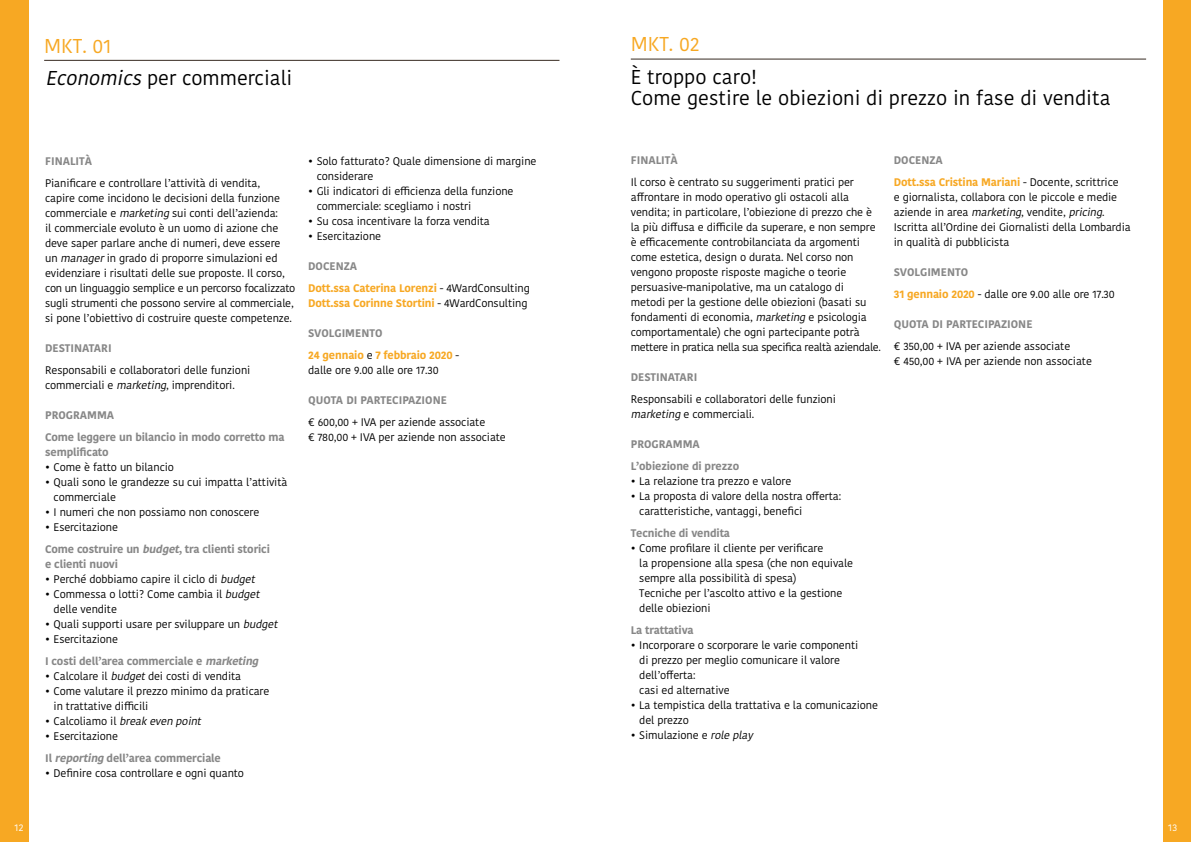
<style>
.page{position:relative;width:1191px;height:842px;background:#fff}
.page>*{position:absolute;margin:0;border:0;box-sizing:border-box;transform-origin:0 0}
.t1{font:20px/21px "Kohinoor Devanagari";color:#000}
.t2{font:20px "Kohinoor Devanagari";color:#f7a823}
.t3{font:11px/15px "Kohinoor Devanagari";letter-spacing:-.01em;color:#000}
.t4{font:700 11px/22px "Kohinoor Devanagari";letter-spacing:-.01em;color:#878787}
.t5{font:700 11px/22px "Kohinoor Devanagari";letter-spacing:-.01em;color:#f7a823}
.t6{font:italic 11px "Kohinoor Devanagari";color:#000}
.t7{font:10px "Kohinoor Devanagari";color:#fff}
.s1{font-style:italic}
.s2{font-weight:400;color:#000}
.s3{font-style:normal}
.s4{color:#878787}
.s5{font-weight:700;color:#878787}
.s6{font-weight:700;color:#f7a823}
</style>
<div class="page">
<div style="left:1163px;top:0;width:28px;height:842px;background:#f7a823"></div>
<div style="left:0;top:0;width:28px;height:842px;background:#f7a823"></div>
<hr style="left:44px;top:60px;width:515px;height:1px;background:#372b21">
<hr style="left:631px;top:59px;width:515px;height:1px;background:#372b21">
<h1 class="t2" style="left:44px;top:34px;width:69px">MKT. 01</h1>
<h1 class="t2" style="left:631px;top:33px;width:70px">MKT. 02</h1>
<h1 class="t1" style="left:46px;top:67px;width:248px"><span class="s1">Economics</span>per commerciali</h1>
<h1 class="t1" style="left:631px;top:67px;width:481px">È troppo caro!<br>Come gestire le obiezioni di prezzo in fase di vendita</h1>
<p class="t4" style="left:45px;top:149px;width:49px">FINALITÀ</p>
<p class="t3" style="left:45px;top:175px;width:252px">Pianificare e controllare l’attività di vendita,<br>capire come incidono le decisioni della funzione commerciale e <span class="s1">marketing</span>sui conti dell’azienda:<br>il commerciale evoluto è un uomo di azione che deve saper parlare anche di numeri, deve essere un <span class="s1">manager</span>in grado di proporre simulazioni ed evidenziare i risultati delle sue proposte. Il corso, con un linguaggio semplice e un percorso focalizzato sugli strumenti che possono servire al commerciale, si pone l’obiettivo di costruire queste competenze.</p>
<p class="t4" style="left:45px;top:336px;width:68px">DESTINATARI</p>
<p class="t3" style="left:45px;top:362px;width:207px">Responsabili e collaboratori delle funzioni commerciali e <span class="s1">marketing</span>, imprenditori.</p>
<p class="t4" style="left:45px;top:403px;width:241px">PROGRAMMA<br>Come leggere un bilancio in modo corretto ma</p>
<p class="t4" style="left:45px;top:440px;width:65px">semplificato</p>
<p class="t3" style="left:45px;top:459px;width:130px">• Come è fatto un bilancio</p>
<p class="t3" style="left:54px;top:474px;width:235px;text-indent:-9px">• Quali sono le grandezze su cui impatta l’attività commerciale</p>
<p class="t3" style="left:45px;top:504px;width:216px">• I numeri che non possiamo non conoscere</p>
<p class="t4" style="left:45px;top:515px;width:226px"><span class="s2">• Esercitazione<br></span>Come costruire un <span class="s1">budget</span>, tra clienti storici</p>
<p class="t4" style="left:45px;top:552px;width:74px">e clienti nuovi</p>
<p class="t3" style="left:45px;top:571px;width:214px">• Perché dobbiamo capire il ciclo di <span class="s1">budget</span></p>
<p class="t3" style="left:54px;top:586px;width:211px;text-indent:-9px">• Commessa o lotti? Come cambia il <span class="s1">budget </span>delle vendite</p>
<p class="t3" style="left:45px;top:616px;width:237px">• Quali supporti usare per sviluppare un <span class="s1">budget</span></p>
<p class="t4" style="left:45px;top:627px;width:218px"><span class="s2">• Esercitazione<br></span>I costi dell’area commerciale e <span class="s1">marketing</span></p>
<p class="t3" style="left:45px;top:668px;width:197px">• Calcolare il <span class="s1">budget</span>dei costi di vendita</p>
<p class="t3" style="left:54px;top:683px;width:217px;text-indent:-9px">• Come valutare il prezzo minimo da praticare in trattative difficili</p>
<p class="t6" style="left:45px;top:714px;width:161px"><span class="s3">• Calcoliamo il</span> breakeven point</p>
<p class="t4" style="left:45px;top:724px;width:177px"><span class="s2">• Esercitazione<br></span>Il <span class="s1">reporting</span>dell’area commerciale</p>
<p class="t3" style="left:45px;top:765px;width:200px">• Definire cosa controllare e ogni quanto</p>
<p class="t3" style="left:317px;top:153px;width:221px;text-indent:-9px">• Solo fatturato? Quale dimensione di margine considerare</p>
<p class="t3" style="left:317px;top:183px;width:198px;text-indent:-9px">• Gli indicatori di efficienza della funzione commerciale: scegliamo i nostri</p>
<p class="t3" style="left:308px;top:213px;width:183px">• Su cosa incentivare la forza vendita</p>
<p class="t3" style="left:308px;top:228px;width:74px">• Esercitazione</p>
<p class="t5" style="left:308px;top:254px;width:223px"><span class="s4">DOCENZA<br></span>Dott.ssa Caterina Lorenzi <span class="s2">- 4WardConsulting</span></p>
<p class="t5" style="left:308px;top:291px;width:221px">Dott.ssa Corinne Stortini <span class="s2">- 4WardConsulting</span></p>
<p class="t5" style="left:308px;top:321px;width:153px"><span class="s4">SVOLGIMENTO<br></span>24 gennaio <span class="s2">e</span> 7 febbraio 2020 <span class="s2">-</span></p>
<p class="t3" style="left:308px;top:362px;width:132px">dalle ore 9.00 alle ore 17.30</p>
<p class="t4" style="left:308px;top:388px;width:140px">QUOTA DI PARTECIPAZIONE</p>
<p class="t3" style="left:308px;top:414px;width:199px">€ 600,00 + IVA per aziende associate<br>€ 780,00 + IVA per aziende non associate</p>
<p class="t4" style="left:631px;top:149px;width:49px">FINALITÀ</p>
<p class="t3" style="left:631px;top:175px;width:252px">Il corso è centrato su suggerimenti pratici per affrontare in modo operativo gli ostacoli alla vendita; in particolare, l’obiezione di prezzo che è la più diffusa e difficile da superare, e non sempre è efficacemente controbilanciata da argomenti come estetica, design o durata. Nel corso non vengono proposte risposte magiche o teorie persuasive-manipolative, ma un catalogo di metodi per la gestione delle obiezioni (basati su fondamenti di economia, <span class="s1">marketing</span>e psicologia comportamentale) che ogni partecipante potrà mettere in pratica nella sua specifica realtà aziendale.</p>
<p class="t4" style="left:631px;top:366px;width:68px">DESTINATARI</p>
<p class="t3" style="left:631px;top:392px;width:207px">Responsabili e collaboratori delle funzioni <span class="s1">marketing</span>e commerciali.</p>
<p class="t4" style="left:631px;top:433px;width:110px">PROGRAMMA<br>L’obiezione di prezzo</p>
<p class="t3" style="left:631px;top:474px;width:162px">• La relazione tra prezzo e valore</p>
<p class="t3" style="left:639px;top:489px;width:203px;text-indent:-9px">• La proposta di valore della nostra offerta: caratteristiche, vantaggi, benefici</p>
<p class="t4" style="left:631px;top:522px;width:101px">Tecniche di vendita</p>
<p class="t3" style="left:639px;top:541px;width:215px;text-indent:-9px">• Come profilare il cliente per verificare<br>la propensione alla spesa (che non equivale sempre alla possibilità di spesa)<br>Tecniche per l’ascolto attivo e la gestione delle obiezioni</p>
<p class="t4" style="left:631px;top:619px;width:64px">La trattativa</p>
<p class="t3" style="left:639px;top:638px;width:220px;text-indent:-9px">• Incorporare o scorporare le varie componenti di prezzo per meglio comunicare il valore dell’offerta:<br>casi ed alternative</p>
<p class="t3" style="left:639px;top:698px;width:240px;text-indent:-9px">• La tempistica della trattativa e la comunicazione del prezzo</p>
<p class="t3" style="left:631px;top:728px;width:127px">• Simulazione e <span class="s1">roleplay</span></p>
<p class="t5" style="left:894px;top:149px;width:226px"><span class="s4">DOCENZA<br></span>Dott.ssa Cristina Mariani <span class="s2">- Docente, scrittrice</span></p>
<p class="t3" style="left:894px;top:190px;width:238px">e giornalista, collabora con le piccole e medie aziende in area <span class="s1">marketing</span>, vendite, <span class="s1">pricing</span>.<br>Iscritta all’Ordine dei Giornalisti della Lombardia in qualità di pubblicista</p>
<p class="t3" style="left:894px;top:261px;width:222px;line-height:22px"><span class="s5">SVOLGIMENTO<br></span><span class="s6">31 gennaio 2020</span> - dalle ore 9.00 alle ore 17.30</p>
<p class="t4" style="left:894px;top:313px;width:140px">QUOTA DI PARTECIPAZIONE</p>
<p class="t3" style="left:894px;top:339px;width:200px">€ 350,00 + IVA per aziende associate<br>€ 450,00 + IVA per aziende non associate</p>
<p class="t7" style="left:15px;top:821px;width:10px">12</p>
<p class="t7" style="left:1168px;top:821px;width:10px">13</p>
</div>
